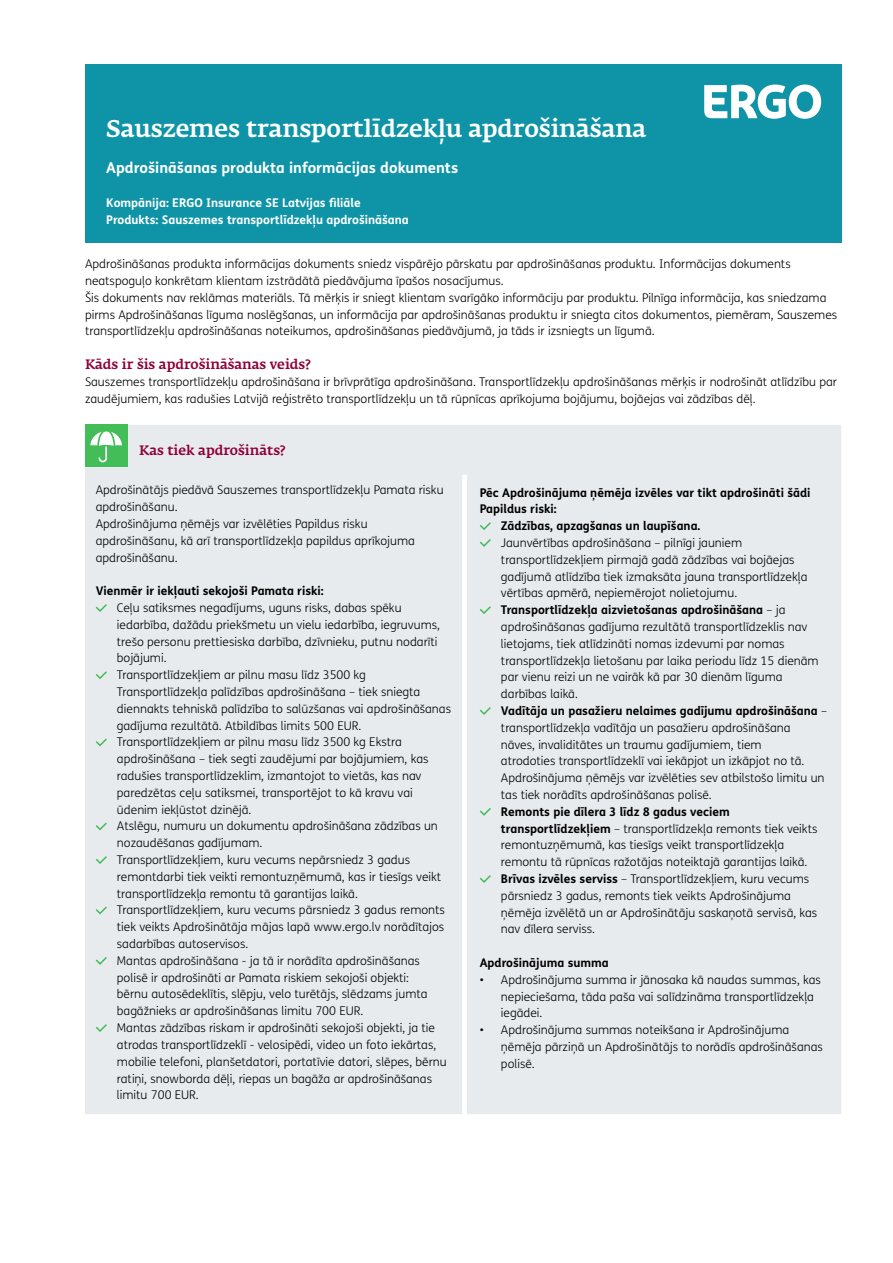
<style>
.page{position:relative;width:893px;height:1263px;background:#fff}
.page>*{position:absolute;margin:0;border:0;box-sizing:border-box;transform-origin:0 0}
.t1{font:500 24px "Fedra Serif A Pro";letter-spacing:-.005em;color:#fff}
.t2{font:700 15px "FS Me";color:#fff}
.t3{font:500 13.5px "Fedra Serif A Pro";color:#8e0038}
.t4{font:300 12px/16.8px "FS Me";color:#000}
.t5{font:700 12px "FS Me";color:#000}
.t6{font:700 12px/16.8px "FS Me";color:#fff}
.s1{font-weight:700}
</style>
<div class="page">
<div style="left:85px;top:64px;width:757px;height:178px;background:#0f94a7"></div>
<svg style="left:704px;top:85px;width:117px;height:34px"></svg>
<div style="left:85px;top:425px;width:756px;height:689px;background:#e8ebee"></div>
<svg style="left:462px;top:475px;width:5px;height:639px"></svg>
<div style="left:85px;top:425px;width:42px;height:42px;background:#42bd57"></div>
<svg style="left:90px;top:431px;width:32px;height:32px"></svg>
<svg style="left:94px;top:602px;width:15px;height:11px"></svg>
<svg style="left:94px;top:670px;width:15px;height:10px"></svg>
<svg style="left:94px;top:737px;width:15px;height:10px"></svg>
<svg style="left:94px;top:821px;width:15px;height:10px"></svg>
<svg style="left:94px;top:854px;width:15px;height:11px"></svg>
<svg style="left:94px;top:905px;width:15px;height:10px"></svg>
<svg style="left:94px;top:955px;width:15px;height:11px"></svg>
<svg style="left:94px;top:1022px;width:15px;height:11px"></svg>
<svg style="left:478px;top:521px;width:15px;height:10px"></svg>
<svg style="left:478px;top:537px;width:15px;height:11px"></svg>
<svg style="left:478px;top:605px;width:15px;height:10px"></svg>
<svg style="left:478px;top:705px;width:15px;height:11px"></svg>
<svg style="left:478px;top:806px;width:15px;height:11px"></svg>
<svg style="left:478px;top:873px;width:15px;height:11px"></svg>
<h1 class="t1" style="left:106px;top:115px;width:541px">Sauszemes transportlīdzekļu apdrošināšana</h1>
<p class="t2" style="left:106px;top:156px;width:353px">Apdrošināšanas produkta informācijas dokuments</p>
<p class="t6" style="left:106px;top:194px;width:304px">Kompānija: ERGO Insurance SE Latvijas filiāle<br>Produkts: Sauszemes transportlīdzekļu apdrošināšana</p>
<p class="t4" style="left:85px;top:255px;width:754px">Apdrošināšanas produkta informācijas dokuments sniedz vispārējo pārskatu par apdrošināšanas produktu. Informācijas dokuments neatspoguļo konkrētam klientam izstrādātā piedāvājuma īpašos nosacījumus.<br>Šis dokuments nav reklāmas materiāls. Tā mērķis ir sniegt klientam svarīgāko informāciju par produktu. Pilnīga informācija, kas sniedzama pirms Apdrošināšanas līguma noslēgšanas, un informācija par apdrošināšanas produktu ir sniegta citos dokumentos, piemēram, Sauszemes transportlīdzekļu apdrošināšanas noteikumos, apdrošināšanas piedāvājumā, ja tāds ir izsniegts un līgumā.</p>
<p class="t3" style="left:85px;top:356px;width:227px">Kāds ir šis apdrošināšanas veids?</p>
<p class="t4" style="left:85px;top:373px;width:753px">Sauszemes transportlīdzekļu apdrošināšana ir brīvprātīga apdrošināšana. Transportlīdzekļu apdrošināšanas mērķis ir nodrošināt atlīdzību par zaudējumiem, kas radušies Latvijā reģistrēto transportlīdzekļu un tā rūpnīcas aprīkojuma bojājumu, bojāejas vai zādzības dēļ.</p>
<p class="t3" style="left:139px;top:442px;width:147px">Kas tiek apdrošināts?</p>
<p class="t4" style="left:96px;top:481px;width:349px">Apdrošinātājs piedāvā Sauszemes transportlīdzekļu Pamata risku apdrošināšanu.<br>Apdrošinājuma ņēmējs var izvēlēties Papildus risku apdrošināšanu, kā arī transportlīdzekļa papildus aprīkojuma apdrošināšanu.</p>
<p class="t5" style="left:96px;top:582px;width:229px">Vienmēr ir iekļauti sekojoši Pamata riski:</p>
<p class="t4" style="left:117px;top:599px;width:336px">Ceļu satiksmes negadījums, uguns risks, dabas spēku iedarbība, dažādu priekšmetu un vielu iedarbība, iegruvums, trešo personu prettiesiska darbība, dzīvnieku, putnu nodarīti bojājumi.<br>Transportlīdzekļiem ar pilnu masu līdz 3500 kg Transportlīdzekļa palīdzības apdrošināšana – tiek sniegta diennakts tehniskā palīdzība to salūzšanas vai apdrošināšanas gadījuma rezultātā. Atbildības limits 500 EUR.<br>Transportlīdzekļiem ar pilnu masu līdz 3500 kg Ekstra apdrošināšana – tiek segti zaudējumi par bojājumiem, kas radušies transportlīdzeklim, izmantojot to vietās, kas nav paredzētas ceļu satiksmei, transportējot to kā kravu vai ūdenim iekļūstot dzinējā.<br>Atslēgu, numuru un dokumentu apdrošināšana zādzības un nozaudēšanas gadījumam.<br>Transportlīdzekļiem, kuru vecums nepārsniedz 3 gadus remontdarbi tiek veikti remontuzņēmumā, kas ir tiesīgs veikt transportlīdzekļa remontu tā garantijas laikā.<br>Transportlīdzekļiem, kuru vecums pārsniedz 3 gadus remonts tiek veikts Apdrošinātāja mājas lapā www.ergo.lv norādītajos sadarbības autoservisos.<br>Mantas apdrošināšana - ja tā ir norādīta apdrošināšanas polisē ir apdrošināti ar Pamata riskiem sekojoši objekti:<br>bērnu autosēdeklītis, slēpju, velo turētājs, slēdzams jumta bagāžnieks ar apdrošināšanas limitu 700 EUR.<br>Mantas zādzības riskam ir apdrošināti sekojoši objekti, ja tie atrodas transportlīdzeklī - velosipēdi, video un foto iekārtas, mobilie telefoni, planšetdatori, portatīvie datori, slēpes, bērnu ratiņi, snowborda dēļi, riepas un bagāža ar apdrošināšanas limitu 700 EUR.</p>
<p class="t5" style="left:480px;top:483px;width:332px">Pēc Apdrošinājuma ņēmēja izvēles var tikt apdrošināti šādi</p>
<p class="t5" style="left:480px;top:500px;width:78px">Papildus riski:</p>
<p class="t5" style="left:501px;top:517px;width:201px">Zādzības, apzagšanas un laupīšana.</p>
<p class="t4" style="left:501px;top:534px;width:328px">Jaunvērtības apdrošināšana – pilnīgi jauniem transportlīdzekļiem pirmajā gadā zādzības vai bojāejas gadījumā atlīdzība tiek izmaksāta jauna transportlīdzekļa vērtības apmērā, nepiemērojot nolietojumu.<br><span class="s1">Transportlīdzekļa aizvietošanas apdrošināšana</span> – ja apdrošināšanas gadījuma rezultātā transportlīdzeklis nav lietojams, tiek atlīdzināti nomas izdevumi par nomas transportlīdzekļa lietošanu par laika periodu līdz 15 dienām par vienu reizi un ne vairāk kā par 30 dienām līguma darbības laikā.<br><span class="s1">Vadītāja un pasažieru nelaimes gadījumu apdrošināšana</span> – transportlīdzekļa vadītāja un pasažieru apdrošināšana nāves, invaliditātes un traumu gadījumiem, tiem<br>atrodoties transportlīdzeklī vai iekāpjot un izkāpjot no tā.<br>Apdrošinājuma ņēmējs var izvēlēties sev atbilstošo limitu un tas tiek norādīts apdrošināšanas polisē.</p>
<p class="t4" style="left:501px;top:803px;width:318px"><span class="s1">Remonts pie dīlera 3 līdz 8 gadus veciem transportlīdzekļiem</span> – transportlīdzekļa remonts tiek veikts remontuzņēmumā, kas tiesīgs veikt transportlīdzekļa remontu tā rūpnīcas ražotājas noteiktajā garantijas laikā.<br><span class="s1">Brīvas izvēles serviss</span> – Transportlīdzekļiem, kuru vecums pārsniedz 3 gadus, remonts tiek veikts Apdrošinājuma ņēmēja izvēlētā un ar Apdrošinātāju saskaņotā servisā, kas nav dīlera serviss.</p>
<p class="t5" style="left:480px;top:953px;width:131px">Apdrošinājuma summa</p>
<p class="t4" style="left:501px;top:971px;width:321px;text-indent:-21px">• Apdrošinājuma summa ir jānosaka kā naudas summas, kas nepieciešama, tāda paša vai salīdzināma transportlīdzekļa iegādei.</p>
<p class="t4" style="left:501px;top:1021px;width:323px;text-indent:-21px">• Apdrošinājuma summas noteikšana ir Apdrošinājuma ņēmēja pārziņā un Apdrošinātājs to norādīs apdrošināšanas polisē.</p>
</div>
